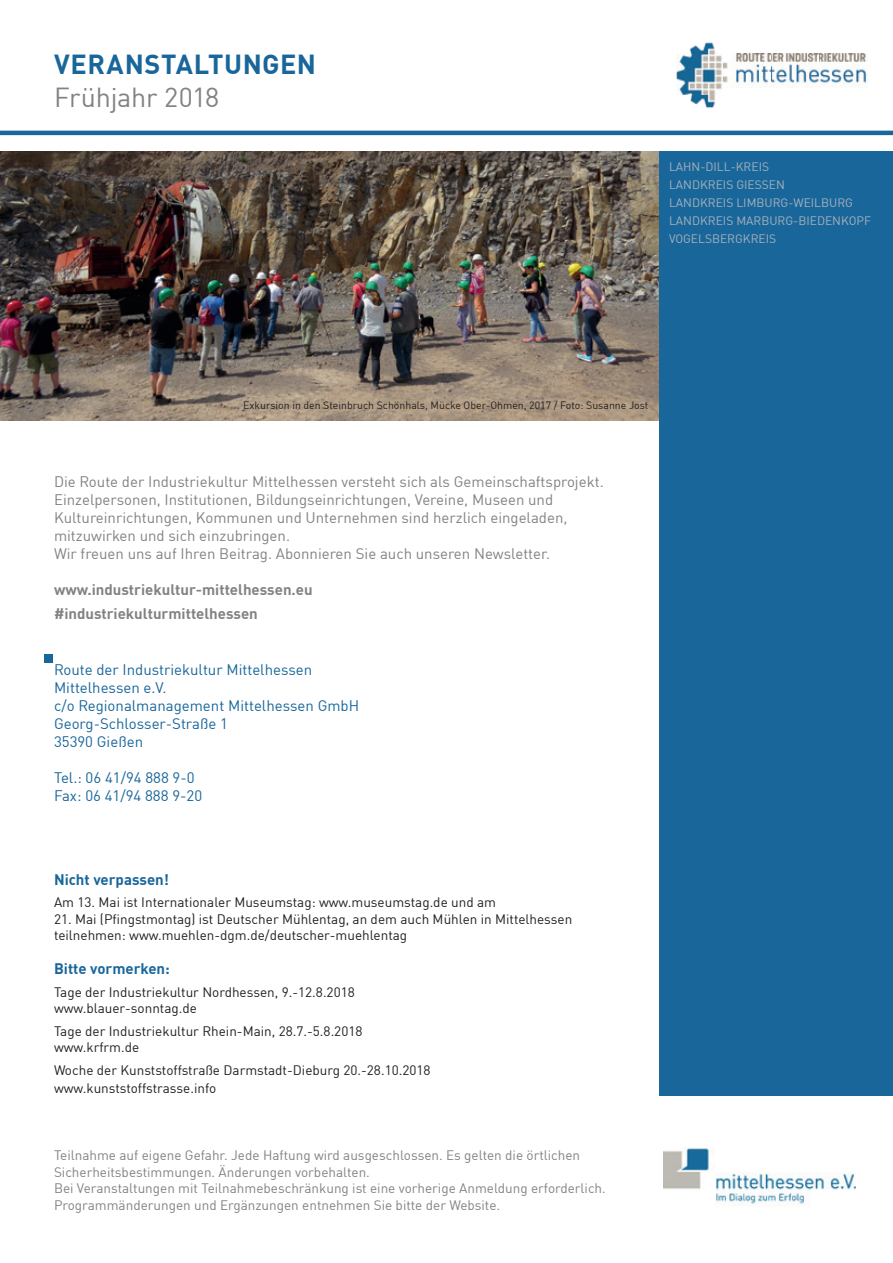
<style>
.page{position:relative;width:893px;height:1263px;background:#fff}
.page>*{position:absolute;margin:0;border:0;box-sizing:border-box;transform-origin:0 0}
.t1{font:700 27px "DIN Offc";letter-spacing:.02em;color:#19669b}
.t2{font:27px "DIN Offc";letter-spacing:-.01em;color:#838283}
.t3{font:15px/18px "DIN Offc";color:#838283}
.t4{font:15px/18px "DIN Offc";color:#19669b}
.t5{font:700 15px/24px "DIN Offc";color:#838283}
.t6{font:700 15px "DIN Offc";color:#19669b}
.t7{font:13.5px/16.5px "DIN Offc";color:#231f20}
.t8{font:13.5px/16.5px "DIN Offc";color:#838283}
.t9{font:12px/18px "DIN Offc";color:#a7b2ba}
.t10{font:10.5px "DIN Offc";color:#231f20}
</style>
<div class="page">
<img style="left:676px;top:42px;width:191px;height:94px">
<img style="left:663px;top:1148px;width:192px;height:58px">
<img style="left:0;top:151px;width:659px;height:270px">
<hr style="left:0;top:131px;width:893px;height:4px;background:#19669b">
<div style="left:45px;top:654px;width:8px;height:9px;background:#19669b"></div>
<div style="left:659px;top:151px;width:234px;height:944px;background:#19669b"></div>
<h1 class="t1" style="left:54px;top:46px;width:264px">VERANSTALTUNGEN</h1>
<h1 class="t2" style="left:54px;top:80px;width:167px">Frühjahr 2018</h1>
<p class="t9" style="left:669px;top:158px;width:204px">LAHN-DILL-KREIS<br>LANDKREIS GIESSEN<br>LANDKREIS LIMBURG-WEILBURG<br>LANDKREIS MARBURG-BIEDENKOPF<br>VOGELSBERGKREIS</p>
<p class="t10" style="left:243px;top:398px;width:407px">Exkursion in den Steinbruch Schönhals, Mücke Ober-Ohmen, 2017 / Foto: Susanne Jost</p>
<p class="t3" style="left:54px;top:472px;width:551px">Die Route der Industriekultur Mittelhessen versteht sich als Gemeinschaftsprojekt.<br>Einzelpersonen, Institutionen, Bildungseinrichtungen, Vereine, Museen und Kultureinrichtungen, Kommunen und Unternehmen sind herzlich eingeladen, mitzuwirken und sich einzubringen.<br>Wir freuen uns auf Ihren Beitrag. Abonnieren Sie auch unseren Newsletter.</p>
<p class="t5" style="left:54px;top:577px;width:260px">www.industriekultur-mittelhessen.eu #industriekulturmittelhessen</p>
<p class="t4" style="left:54px;top:660px;width:307px">Route der Industriekultur Mittelhessen<br>Mittelhessen e.V.<br>c/o Regionalmanagement Mittelhessen GmbH<br>Georg-Schlosser-Straße 1<br>35390 Gießen</p>
<p class="t4" style="left:54px;top:768px;width:150px">Tel.: 06 41/94 888 9-0<br>Fax: 06 41/94 888 9-20</p>
<p class="t6" style="left:54px;top:869px;width:117px">Nicht verpassen!</p>
<p class="t7" style="left:54px;top:894px;width:444px">Am 13. Mai ist Internationaler Museumstag: www.museumstag.de und am</p>
<p class="t7" style="left:54px;top:910px;width:520px">21. Mai (Pfingstmontag) ist Deutscher Mühlentag, an dem auch Mühlen in Mittelhessen teilnehmen: www.muehlen-dgm.de/deutscher-muehlentag</p>
<p class="t6" style="left:54px;top:959px;width:117px">Bitte vormerken:</p>
<p class="t7" style="left:54px;top:983px;width:302px">Tage der Industriekultur Nordhessen, 9.-12.8.2018 www.blauer-sonntag.de</p>
<p class="t7" style="left:54px;top:1022px;width:310px">Tage der Industriekultur Rhein-Main, 28.7.-5.8.2018 www.krfrm.de</p>
<p class="t7" style="left:54px;top:1060px;width:378px;line-height:18px">Woche der Kunststoffstraße Darmstadt-Dieburg 20.-28.10.2018 www.kunststoffstrasse.info</p>
<p class="t8" style="left:54px;top:1147px;width:553px">Teilnahme auf eigene Gefahr. Jede Haftung wird ausgeschlossen. Es gelten die örtlichen Sicherheitsbestimmungen. Änderungen vorbehalten.<br>Bei Veranstaltungen mit Teilnahmebeschränkung ist eine vorherige Anmeldung erforderlich.<br>Programmänderungen und Ergänzungen entnehmen Sie bitte der Website.</p>
</div>
